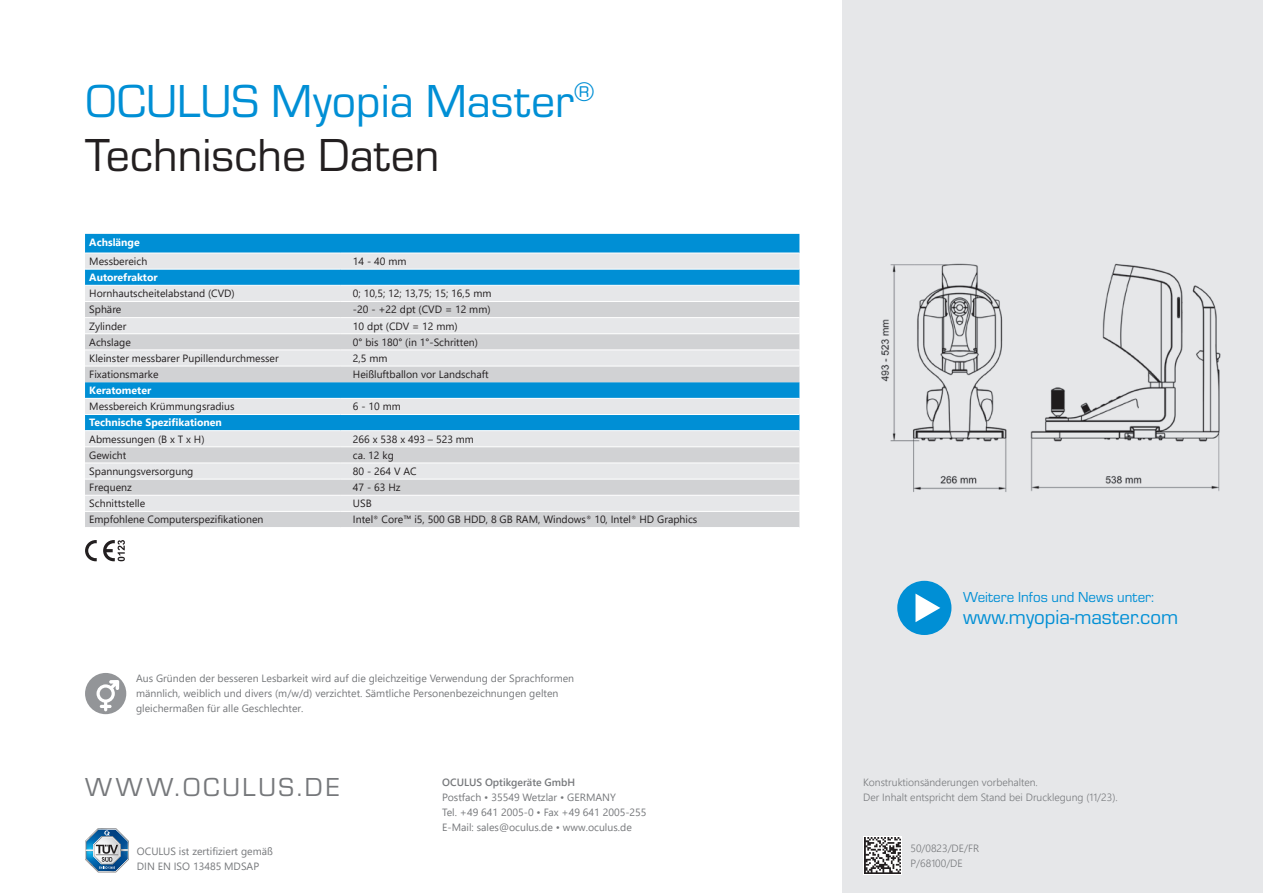
<style>
.page{position:relative;width:1263px;height:893px;background:#fff}
.page>*{position:absolute;margin:0;border:0;box-sizing:border-box;transform-origin:0 0}
.t1{font:48px/54px "Eurostile";color:#008fd5}
.t2{font:27px "Eurostile";letter-spacing:.1em;color:#76787b}
.t3{font:21px "Eurostile";color:#008fd5}
.t4{font:15px "Eurostile";color:#008fd5}
.t5{font:10.5px "Segoe UI";color:#231f20}
.t6{font:10.5px/15px "Segoe UI";color:#76787b}
.t7{font:300 10.5px/15px "Segoe UI";color:#76787b}
.t8{font:700 10.5px "Segoe UI";color:#fff}
.t9{font:600 10.5px "Segoe UI";color:#76787b}
.s1{color:#231f20}
</style>
<div class="page">
<div style="left:842px;top:0;width:421px;height:893px;background:#e6e7e9"></div>
<img style="left:881px;top:263px;width:340px;height:229px">
<div style="left:85px;top:234px;width:714px;height:19px;background:#008fd5"></div>
<div style="left:85px;top:254px;width:714px;height:15px;background:#e6e7e9"></div>
<svg style="left:85px;top:270px;width:714px;height:31px;background:#74bbdf"></svg>
<svg style="left:85px;top:302px;width:714px;height:225px;background:#bcd1dd"></svg>
<hr style="left:85px;top:285px;width:255px;height:1px;background:#fff">
<hr style="left:340px;top:285px;width:459px;height:1px;background:#fff">
<hr style="left:85px;top:317px;width:255px;height:1px;background:#fff">
<hr style="left:340px;top:317px;width:459px;height:1px;background:#fff">
<hr style="left:85px;top:333px;width:255px;height:1px;background:#fff">
<hr style="left:340px;top:333px;width:459px;height:1px;background:#fff">
<hr style="left:85px;top:350px;width:255px;height:1px;background:#fff">
<hr style="left:340px;top:350px;width:459px;height:1px;background:#fff">
<hr style="left:85px;top:398px;width:255px;height:1px;background:#fff">
<hr style="left:340px;top:398px;width:459px;height:1px;background:#fff">
<hr style="left:85px;top:414px;width:255px;height:1px;background:#fff">
<hr style="left:340px;top:414px;width:459px;height:1px;background:#fff">
<hr style="left:85px;top:430px;width:255px;height:1px;background:#fff">
<hr style="left:340px;top:430px;width:459px;height:1px;background:#fff">
<hr style="left:85px;top:446px;width:255px;height:1px;background:#fff">
<hr style="left:340px;top:446px;width:459px;height:1px;background:#fff">
<hr style="left:85px;top:463px;width:255px;height:1px;background:#fff">
<hr style="left:340px;top:463px;width:459px;height:1px;background:#fff">
<hr style="left:85px;top:479px;width:255px;height:1px;background:#fff">
<hr style="left:340px;top:479px;width:459px;height:1px;background:#fff">
<hr style="left:85px;top:495px;width:255px;height:1px;background:#fff">
<hr style="left:340px;top:495px;width:459px;height:1px;background:#fff">
<hr style="left:85px;top:511px;width:255px;height:1px;background:#fff">
<hr style="left:340px;top:511px;width:459px;height:1px;background:#fff">
<hr style="left:85px;top:366px;width:255px;height:1px;background:#fff">
<hr style="left:340px;top:366px;width:459px;height:1px;background:#fff">
<div style="left:897px;top:581px;width:54px;height:54px;background:#008fd5;border-radius:50%"></div>
<svg style="left:915px;top:594px;width:25px;height:28px"></svg>
<svg style="left:85px;top:828px;width:44px;height:44px"></svg>
<svg style="left:863px;top:836px;width:38px;height:39px"></svg>
<img style="left:864px;top:837px;width:36px;height:37px">
<svg style="left:85px;top:540px;width:12px;height:21px"></svg>
<svg style="left:103px;top:540px;width:22px;height:21px"></svg>
<div style="left:85px;top:673px;width:41px;height:41px;background:#939598;border-radius:50%"></div>
<svg style="left:97px;top:680px;width:22px;height:31px"></svg>
<h1 class="t1" style="left:85px;top:72px;width:511px">OCULUS Myopia Master<sup>®<br></sup><span class="s1">Technische Daten</span></h1>
<p class="t8" style="left:89px;top:232px;width:52px">Achslänge</p>
<p class="t5" style="left:89px;top:251px;width:59px">Messbereich</p>
<p class="t5" style="left:353px;top:251px;width:55px">14 - 40 mm</p>
<p class="t8" style="left:89px;top:267px;width:70px">Autorefraktor</p>
<p class="t5" style="left:89px;top:284px;width:147px">Hornhautscheitelabstand (CVD)</p>
<p class="t5" style="left:353px;top:284px;width:140px">0; 10,5; 12; 13,75; 15; 16,5 mm</p>
<p class="t5" style="left:89px;top:300px;width:34px">Sphäre</p>
<p class="t5" style="left:353px;top:300px;width:139px">-20 - +22 dpt (CVD = 12 mm)</p>
<p class="t5" style="left:89px;top:316px;width:39px">Zylinder</p>
<p class="t5" style="left:353px;top:316px;width:106px">10 dpt (CDV = 12 mm)</p>
<p class="t5" style="left:89px;top:332px;width:43px">Achslage</p>
<p class="t5" style="left:353px;top:332px;width:126px">0° bis 180° (in 1°-Schritten)</p>
<p class="t5" style="left:89px;top:348px;width:191px">Kleinster messbarer Pupillendurchmesser</p>
<p class="t5" style="left:353px;top:348px;width:36px">2,5 mm</p>
<p class="t5" style="left:89px;top:364px;width:71px">Fixationsmarke</p>
<p class="t5" style="left:353px;top:364px;width:137px">Heißluftballon vor Landschaft</p>
<p class="t8" style="left:89px;top:380px;width:63px">Keratometer</p>
<p class="t5" style="left:89px;top:397px;width:147px">Messbereich Krümmungsradius</p>
<p class="t5" style="left:353px;top:397px;width:49px">6 - 10 mm</p>
<p class="t8" style="left:89px;top:413px;width:134px">Technische Spezifikationen</p>
<p class="t5" style="left:89px;top:429px;width:117px">Abmessungen (B x T x H)</p>
<p class="t5" style="left:353px;top:429px;width:123px">266 x 538 x 493 – 523 mm</p>
<p class="t5" style="left:89px;top:445px;width:39px">Gewicht</p>
<p class="t5" style="left:353px;top:445px;width:42px">ca. 12 kg</p>
<p class="t5" style="left:89px;top:461px;width:106px">Spannungsversorgung</p>
<p class="t5" style="left:353px;top:461px;width:65px">80 - 264 V AC</p>
<p class="t5" style="left:89px;top:477px;width:44px">Frequenz</p>
<p class="t5" style="left:353px;top:477px;width:49px">47 - 63 Hz</p>
<p class="t5" style="left:89px;top:493px;width:58px">Schnittstelle</p>
<p class="t5" style="left:353px;top:493px;width:20px">USB</p>
<p class="t5" style="left:89px;top:510px;width:176px">Empfohlene Computerspezifikationen</p>
<p class="t5" style="left:353px;top:510px;width:346px">Intel<sup>®</sup> Core™ i5, 500 GB HDD, 8 GB RAM, Windows<sup>®</sup> 10, Intel<sup>®</sup> HD Graphics</p>
<p class="t6" style="left:136px;top:670px;width:440px">Aus Gründen der besseren Lesbarkeit wird auf die gleichzeitige Verwendung der Sprachformen männlich, weiblich und divers (m/w/d) verzichtet. Sämtliche Personenbezeichnungen gelten gleichermaßen für alle Geschlechter.</p>
<h3 class="t4" style="left:963px;top:586px;width:193px">Weitere Infos und News unter:</h3>
<h3 class="t3" style="left:963px;top:603px;width:216px">www.myopia-master.com</h3>
<h2 class="t2" style="left:85px;top:769px;width:256px">WWW.OCULUS.DE</h2>
<p class="t9" style="left:442px;top:772px;width:135px">OCULUS Optikgeräte GmbH</p>
<p class="t6" style="left:442px;top:789px;width:206px">Postfach • 35549 Wetzlar • GERMANY<br>Tel. +49 641 2005-0 • Fax +49 641 2005-255<br>E-Mail: sales@oculus.de • www.oculus.de</p>
<p class="t6" style="left:137px;top:843px;width:137px">OCULUS ist zertifiziert gemäß<br>DIN EN ISO 13485 MDSAP</p>
<p class="t7" style="left:910px;top:840px;width:70px">50/0823/DE/FR<br>P/68100/DE</p>
<p class="t7" style="left:863px;top:774px;width:256px">Konstruktionsänderungen vorbehalten.<br>Der Inhalt entspricht dem Stand bei Drucklegung (11/23).</p>
</div>
